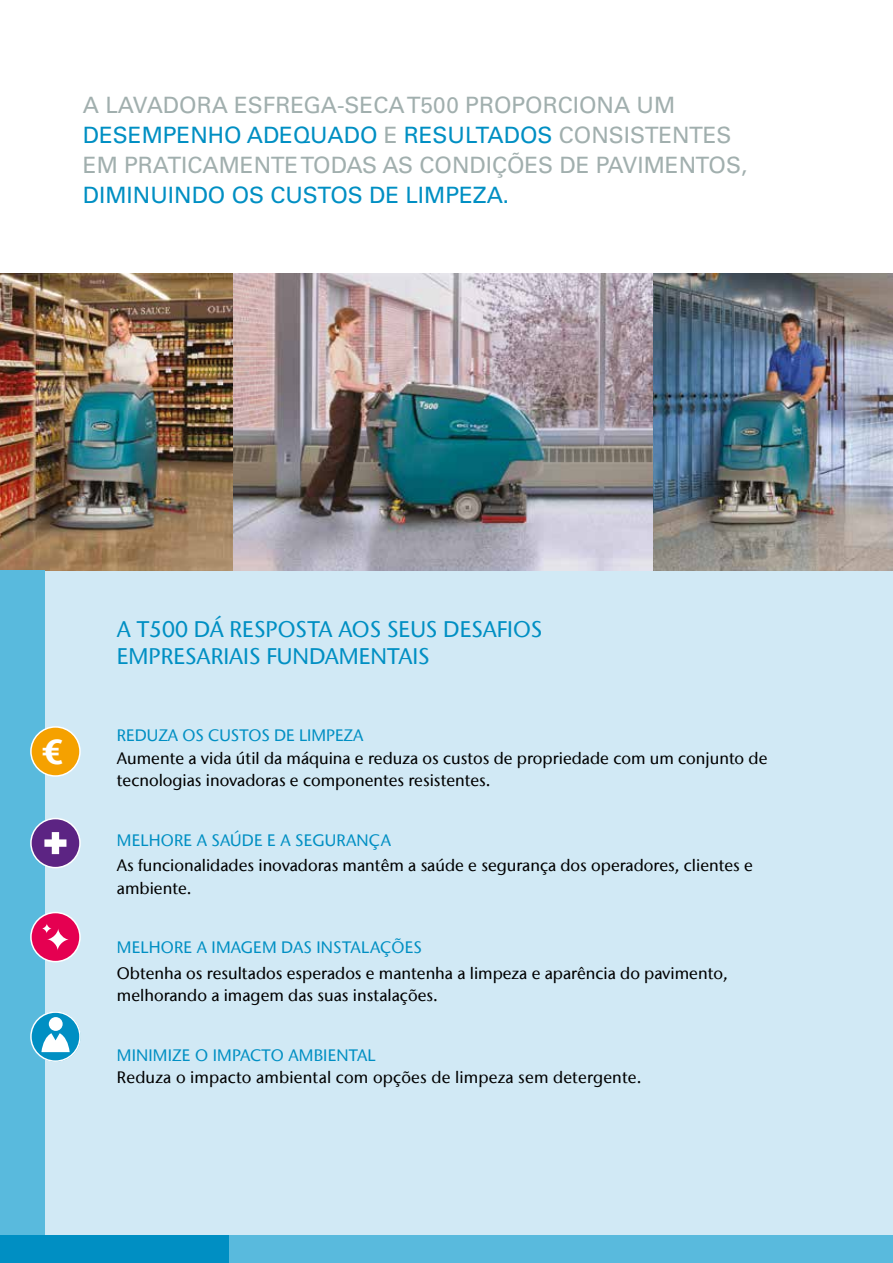
<style>
.page{position:relative;width:893px;height:1263px;background:#fff}
.page>*{position:absolute;margin:0;border:0;box-sizing:border-box;transform-origin:0 0}
.t1{font:700 34.5px "Stone Sans IIITC Com";color:#fff}
.t2{font:22.5px/30px "Univers LT Std";color:#a1afae}
.t3{font:500 22.5px/27px "Stone Sans IIITC Com";color:#008fc3}
.t4{font:22.5px "Univers LT Std";color:#008fc3}
.t5{font:500 16.5px/22.5px "Stone Sans IIITC Com";color:#000}
.t6{font:500 16.5px "Stone Sans IIITC Com";letter-spacing:.01em;color:#008fc3}
.s1{color:#008fc3}
</style>
<div class="page">
<div style="left:0;top:322px;width:893px;height:927px;background:#d1e9f5"></div>
<img style="left:0;top:274px;width:234px;height:297px">
<div style="left:0;top:571px;width:44px;height:668px;background:#59badd"></div>
<div style="left:31px;top:912px;width:49px;height:49px;background:#e50051;border-radius:50%"></div>
<div style="left:30px;top:912px;width:51px;height:50px;border:2px solid #fff;border-radius:50%"></div>
<svg style="left:42px;top:923px;width:10px;height:10px"></svg>
<svg style="left:47px;top:928px;width:22px;height:22px"></svg>
<div style="left:31px;top:818px;width:49px;height:50px;background:#5c2483;border-radius:50%"></div>
<div style="left:30px;top:818px;width:51px;height:50px;border:2px solid #fff;border-radius:50%"></div>
<svg style="left:44px;top:832px;width:22px;height:22px"></svg>
<div style="left:31px;top:727px;width:49px;height:49px;background:#f5a100;border-radius:50%"></div>
<div style="left:30px;top:726px;width:51px;height:51px;border:2px solid #fff;border-radius:50%"></div>
<svg style="left:31px;top:1012px;width:50px;height:50px"></svg>
<div style="left:30px;top:1011px;width:51px;height:51px;border:2px solid #fff;border-radius:50%"></div>
<div style="left:49px;top:1017px;width:14px;height:14px;background:#fff;border-radius:50%"></div>
<svg style="left:41px;top:1033px;width:29px;height:19px"></svg>
<hr style="left:892px;top:941px;width:1px;height:322px;background:#008fc3">
<div style="left:191px;top:1236px;width:702px;height:27px;background:#59badd"></div>
<div style="left:0;top:1236px;width:228px;height:27px;background:#008fc3"></div>
<img style="left:653px;top:274px;width:240px;height:297px">
<img style="left:234px;top:274px;width:419px;height:297px">
<h2 class="t2" style="left:83px;top:90px;width:666px">A LAVADORA ESFREGA-SECA T500 PROPORCIONA UM<br><span class="s1">DESEMPENHO ADEQUADO</span> E <span class="s1">RESULTADOS</span> CONSISTENTES<br>EM PRATICAMENTE TODAS AS CONDIÇÕES DE PAVIMENTOS,</h2>
<h2 class="t4" style="left:83px;top:181px;width:428px">DIMINUINDO OS CUSTOS DE LIMPEZA.</h2>
<h1 class="t1" style="left:42px;top:729px;width:24px">€</h1>
<h2 class="t3" style="left:117px;top:615px;width:427px">A T500 DÁ RESPOSTA AOS SEUS DESAFIOS<br>EMPRESARIAIS FUNDAMENTAIS</h2>
<p class="t6" style="left:117px;top:725px;width:248px">REDUZA OS CUSTOS DE LIMPEZA</p>
<p class="t5" style="left:117px;top:746px;width:652px">Aumente a vida útil da máquina e reduza os custos de propriedade com um conjunto de tecnologias inovadoras e componentes resistentes.</p>
<p class="t6" style="left:117px;top:829px;width:276px">MELHORE A SAÚDE E A SEGURANÇA</p>
<p class="t5" style="left:117px;top:854px;width:637px">As funcionalidades inovadoras mantêm a saúde e segurança dos operadores, clientes e ambiente.</p>
<p class="t6" style="left:117px;top:937px;width:306px">MELHORE A IMAGEM DAS INSTALAÇÕES</p>
<p class="t5" style="left:117px;top:961px;width:612px">Obtenha os resultados esperados e mantenha a limpeza e aparência do pavimento, melhorando a imagem das suas instalações.</p>
<p class="t6" style="left:117px;top:1044px;width:260px">MINIMIZE O IMPACTO AMBIENTAL</p>
<p class="t5" style="left:117px;top:1066px;width:526px">Reduza o impacto ambiental com opções de limpeza sem detergente.</p>
</div>
